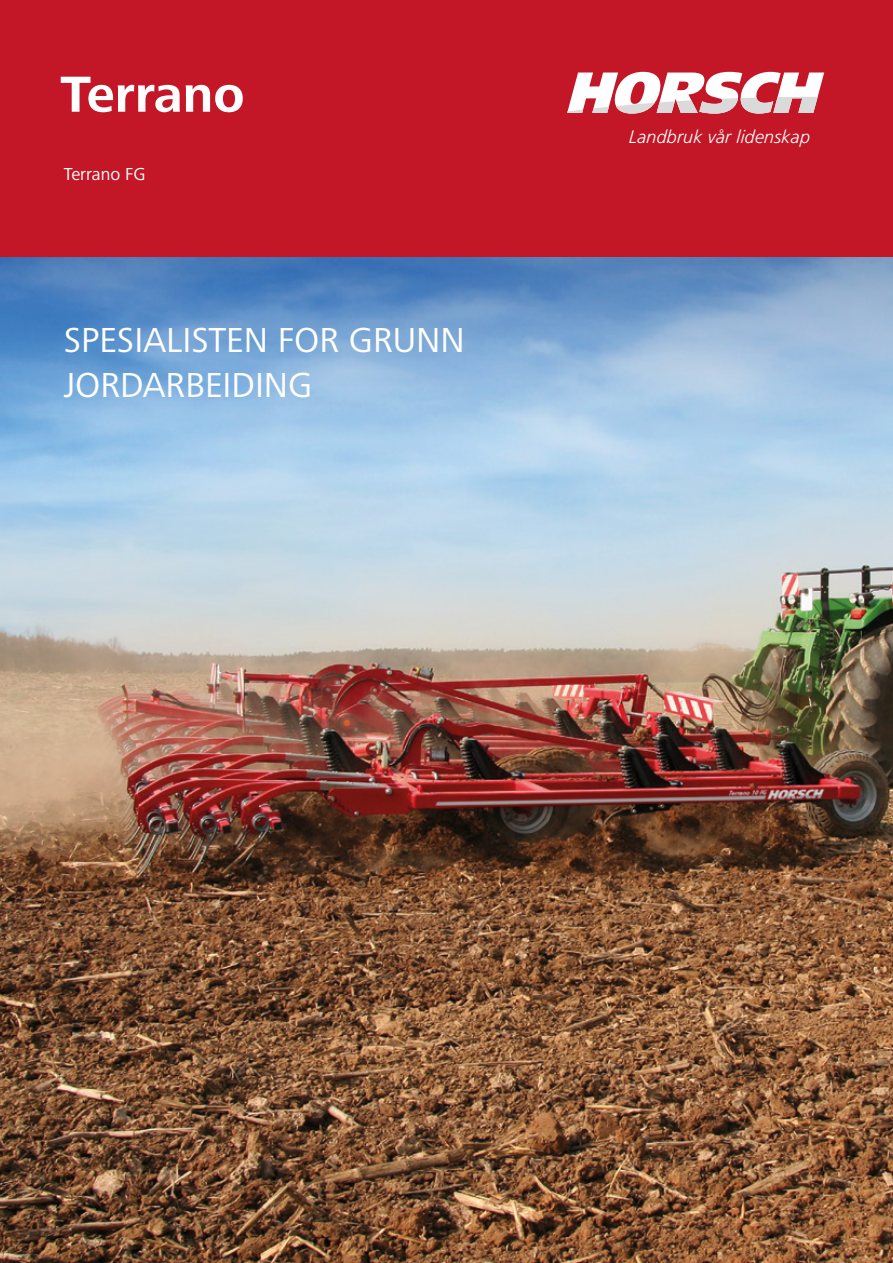
<style>
.page{position:relative;width:893px;height:1263px;background:#fff}
.page>*{position:absolute;margin:0;border:0;box-sizing:border-box;transform-origin:0 0}
.t1{font:700 52.5px "Frutiger Next LTW1 G";color:#fff}
.t2{font:36px/45px "Frutiger Next LTW1 G";color:#fff}
.t3{font:italic 300 18px "Frutiger LT Pro";letter-spacing:.01em;color:#fff}
.t4{font:18px "Frutiger Next LTW1 G";color:#fff}
</style>
<div class="page">
<div style="left:0;top:0;width:893px;height:257px;background:#c31727"></div>
<img style="left:0;top:257px;width:893px;height:1006px">
<svg style="left:567px;top:72px;width:257px;height:42px"></svg>
<h1 class="t1" style="left:60px;top:64px;width:186px">Terrano</h1>
<p class="t4" style="left:64px;top:164px;width:83px">Terrano FG</p>
<p class="t2" style="left:64px;top:318px;width:403px">SPESIALISTEN FOR GRUNN<br>JORDARBEIDING</p>
<p class="t3" style="left:629px;top:126px;width:182px">Landbruk vår lidenskap</p>
</div>
